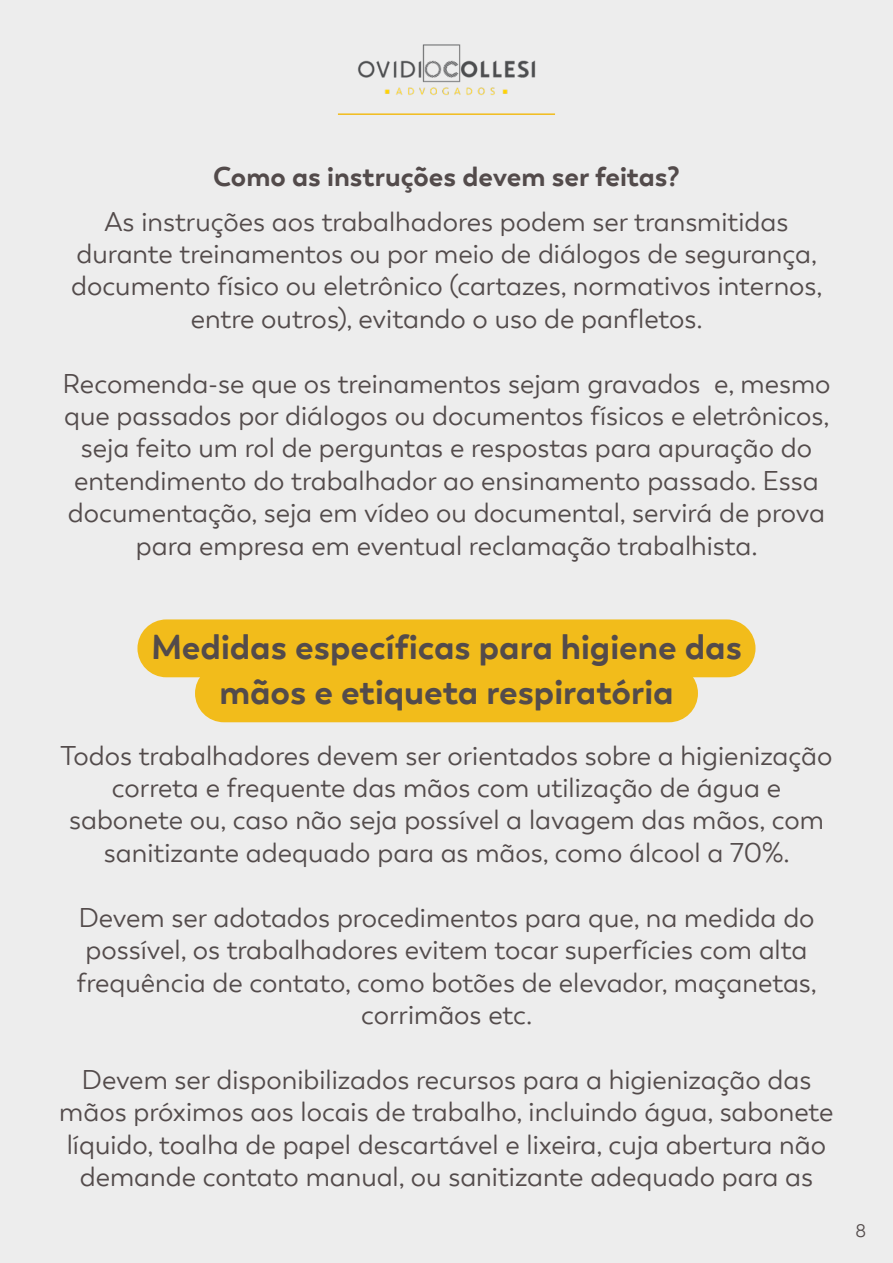
<style>
.page{position:relative;width:893px;height:1263px;background:#ededed}
.page>*{position:absolute;margin:0;border:0;box-sizing:border-box;transform-origin:0 0}
.t1{font:700 34.5px/45px "Boston";color:#534b4b;text-align:center}
.t2{font:27px/32.4px "Boston";color:#534b4b;text-align:center}
.t3{font:700 27px "Boston";color:#534b4b}
.t4{font:18px "Boston";color:#534b4b}
</style>
<div class="page">
<hr style="left:338px;top:113px;width:217px;height:2px;background:#f2bc1b">
<img style="left:358px;top:44px;width:177px;height:51px">
<div style="left:137px;top:619px;width:618px;height:58px;background:#f2bc1b;border-radius:29px"></div>
<div style="left:195px;top:664px;width:503px;height:58px;background:#f2bc1b;border-radius:29px"></div>
<p class="t3" style="left:213px;top:159px;width:468px">Como as instruções devem ser feitas?</p>
<p class="t2" style="left:71px;top:205px;width:753px">As instruções aos trabalhadores podem ser transmitidas durante treinamentos ou por meio de diálogos de segurança, documento físico ou eletrônico (cartazes, normativos internos, entre outros), evitando o uso de panfletos.</p>
<p class="t2" style="left:62px;top:367px;width:770px">Recomenda-se que os treinamentos sejam gravados e, mesmo que passados por diálogos ou documentos físicos e eletrônicos, seja feito um rol de perguntas e respostas para apuração do entendimento do trabalhador ao ensinamento passado. Essa documentação, seja em vídeo ou documental, servirá de prova para empresa em eventual reclamação trabalhista.</p>
<p class="t1" style="left:151px;top:625px;width:592px">Medidas específicas para higiene das mãos e etiqueta respiratória</p>
<p class="t2" style="left:60px;top:739px;width:773px">Todos trabalhadores devem ser orientados sobre a higienização correta e frequente das mãos com utilização de água e sabonete ou, caso não seja possível a lavagem das mãos, com sanitizante adequado para as mãos, como álcool a 70%.</p>
<p class="t2" style="left:77px;top:901px;width:742px">Devem ser adotados procedimentos para que, na medida do possível, os trabalhadores evitem tocar superfícies com alta frequência de contato, como botões de elevador, maçanetas, corrimãos etc.</p>
<p class="t2" style="left:59px;top:1063px;width:776px">Devem ser disponibilizados recursos para a higienização das mãos próximos aos locais de trabalho, incluindo água, sabonete líquido, toalha de papel descartável e lixeira, cuja abertura não demande contato manual, ou sanitizante adequado para as</p>
<p class="t4" style="left:855px;top:1220px;width:12px">8</p>
</div>
